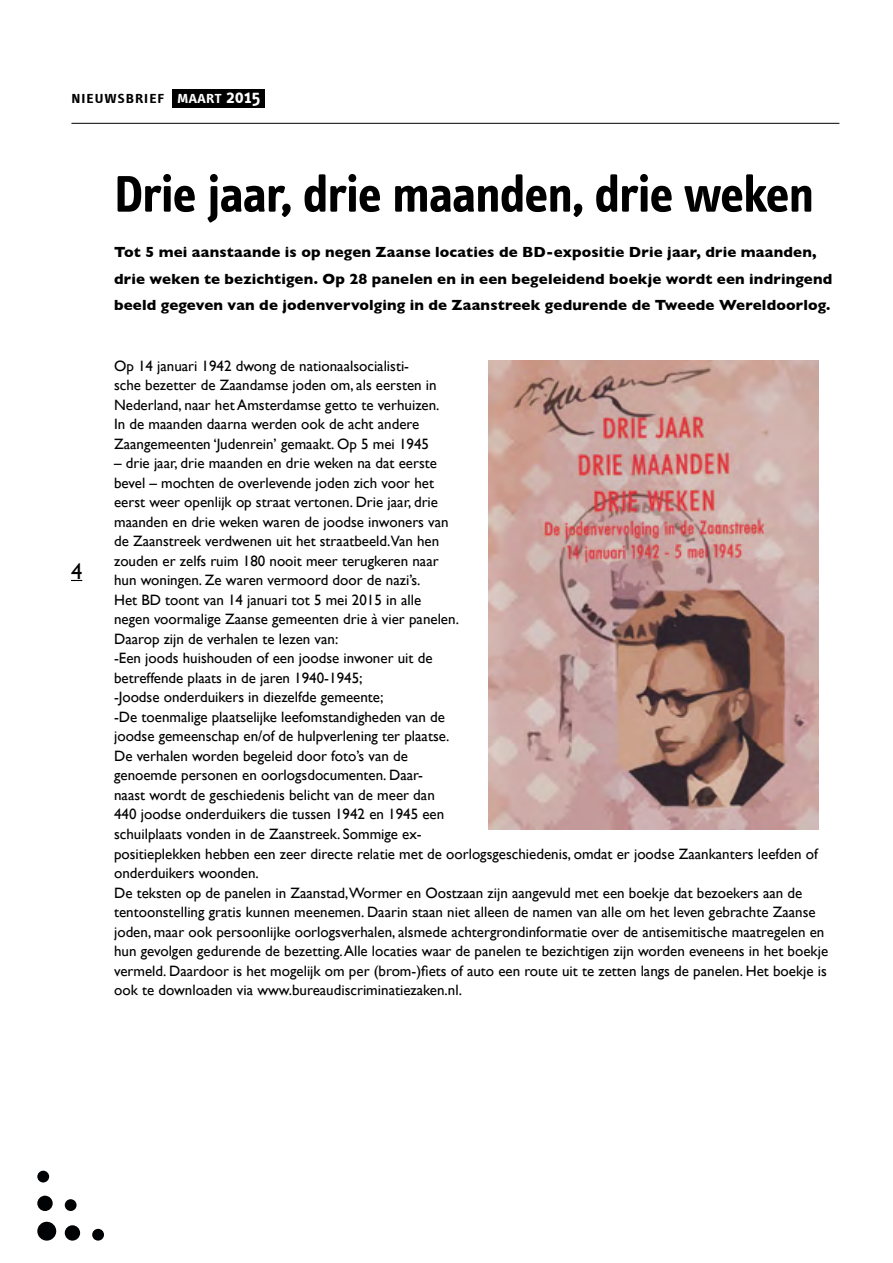
<style>
.page{position:relative;width:893px;height:1263px;background:#fff}
.page>*{position:absolute;margin:0;border:0;box-sizing:border-box;transform-origin:0 0}
.t1{font:700 52.5px "Info Text";letter-spacing:-.015em;color:#000}
.t2{font:22.5px "Gill Sans";color:#000}
.t3{font:15px/19.5px "Gill Sans";color:#000}
.t4{font:700 15px/26.2px "Gill Sans";letter-spacing:.01em;color:#000}
.t5{font:700 13.5px "Info Text";letter-spacing:.07em;color:#000;scale:1.11 1}
.s1{color:#fff}
.s2{font-size:18.75px;color:#fff}
</style>
<div class="page">
<div style="left:173px;top:90px;width:92px;height:18px;background:#000"></div>
<div style="left:37px;top:1222px;width:19px;height:18px;background:#010203;border-radius:50%"></div>
<div style="left:65px;top:1225px;width:15px;height:15px;background:#010203;border-radius:50%"></div>
<div style="left:37px;top:1196px;width:16px;height:15px;background:#010203;border-radius:50%"></div>
<div style="left:37px;top:1171px;width:12px;height:11px;background:#010203;border-radius:50%"></div>
<div style="left:65px;top:1199px;width:12px;height:12px;background:#010203;border-radius:50%"></div>
<div style="left:92px;top:1229px;width:12px;height:11px;background:#010203;border-radius:50%"></div>
<hr style="left:71px;top:123px;width:768px;height:1px;background:#000">
<img style="left:489px;top:360px;width:330px;height:470px">
<p class="t5" style="left:71px;top:91px;width:172px">NIEUWSBRIEF <span class="s1">MAART</span> <span class="s2">2015</span></p>
<h2 class="t2" style="left:71px;top:558px;width:13px">4</h2>
<h1 class="t1" style="left:114px;top:164px;width:701px">Drie jaar, drie maanden, drie weken</h1>
<p class="t4" style="left:114px;top:239px;width:720px">Tot 5 mei aanstaande is op negen Zaanse locaties de BD- expositie Drie jaar, drie maanden, drie weken te bezichtigen. Op 28 panelen en in een begeleidend boekje wordt een indringend beeld gegeven van de jodenvervolging in de Zaanstreek gedurende de Tweede Wereldoorlog.</p>
<p class="t3" style="left:114px;top:356px;width:327px">Op 14 januari 1942 dwong de nationaalsocialisti&shy;sche bezetter de Zaandamse joden om, als eersten in Nederland, naar het Amsterdamse getto te verhuizen.<br>In de maanden daarna werden ook de acht andere Zaangemeenten ‘Judenrein’ gemaakt. Op 5 mei 1945</p>
<p class="t3" style="left:114px;top:453px;width:716px">– drie jaar, drie maanden en drie weken na dat eerste<br>bevel – mochten de overlevende joden zich voor het<br>eerst weer openlijk op straat vertonen. Drie jaar, drie<br>maanden en drie weken waren de joodse inwoners van<br>de Zaanstreek verdwenen uit het straatbeeld.Van hen<br>zouden er zelfs ruim 180 nooit meer terugkeren naar<br>hun woningen. Ze waren vermoord door de nazi’s.<br>Het BD toont van 14 januari tot 5 mei 2015 in alle<br>negen voormalige Zaanse gemeenten drie à vier panelen.<br>Daarop zijn de verhalen te lezen van:<br>-Een joods huishouden of een joodse inwoner uit de<br>betreffende plaats in de jaren 1940-1945;<br>-Joodse onderduikers in diezelfde gemeente;<br>-De toenmalige plaatselijke leefomstandigheden van de<br>joodse gemeenschap en/of de hulpverlening ter plaatse.<br>De verhalen worden begeleid door foto’s van de<br>genoemde personen en oorlogsdocumenten. Daar-<br>naast wordt de geschiedenis belicht van de meer dan<br>440 joodse onderduikers die tussen 1942 en 1945 een<br>schuilplaats vonden in de Zaanstreek. Sommige ex-<br>positieplekken hebben een zeer directe relatie met de oorlogsgeschiedenis, omdat er joodse Zaankanters leefden of onderduikers woonden.<br>De teksten op de panelen in Zaanstad,Wormer en Oostzaan zijn aangevuld met een boekje dat bezoekers aan de tentoonstelling gratis kunnen meenemen. Daarin staan niet alleen de namen van alle om het leven gebrachte Zaanse joden, maar ook persoonlijke oorlogsverhalen, alsmede achtergrondinformatie over de antisemitische maatregelen en hun gevolgen gedurende de bezetting. Alle locaties waar de panelen te bezichtigen zijn worden eveneens in het boekje vermeld. Daardoor is het mogelijk om per (brom-)fiets of auto een route uit te zetten langs de panelen. Het boekje is ook te downloaden via www.bureaudiscriminatiezaken.nl.</p>
</div>
